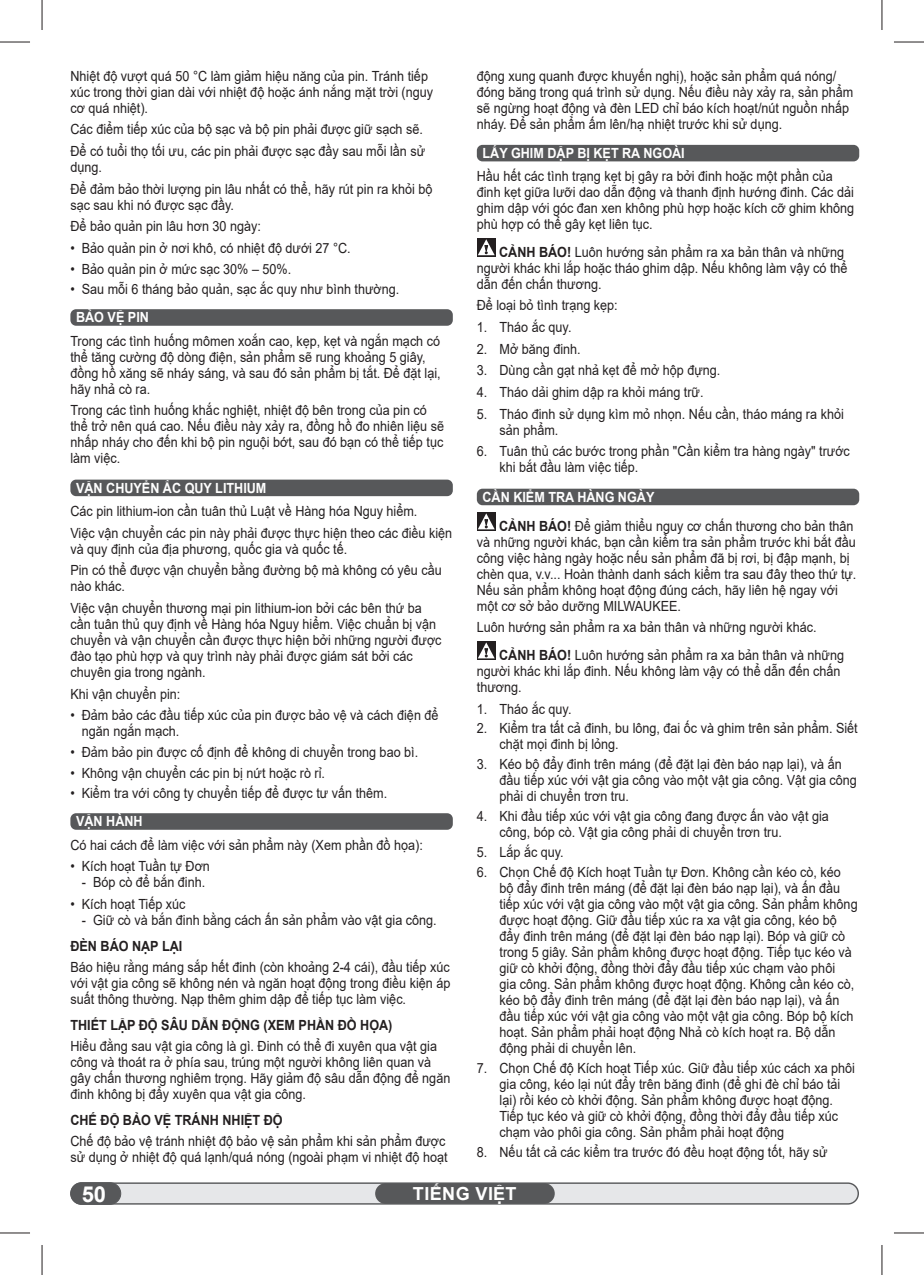
<style>
.page{position:relative;width:924px;height:1275px;background:#fff}
.page>*{position:absolute;margin:0;border:0;box-sizing:border-box;transform-origin:0 0}
.t1{font:700 22px "Arial";color:#fff}
.t2{font:700 18px "Arial";letter-spacing:.02em;color:#fff}
.t3{font:14px/16px "Arial";color:#231f20;scale:.9 1}
.t4{font:700 14px "Arial";color:#231f20;scale:.9 1}
.t5{font:700 14px "Arial";color:#fff;scale:.9 1}
.s1{font-weight:700}
.s2{font-weight:700;color:#fff}
</style>
<div class="page">
<div style="left:71px;top:1183px;width:786px;height:20px;background:#e6e7e9;border-radius:10px"></div>
<div style="left:70px;top:1182px;width:788px;height:22px;border:1px solid #57585a;border-radius:10px"></div>
<div style="left:71px;top:1182px;width:50px;height:22px;background:#57585a;border-radius:11px"></div>
<div style="left:70px;top:1182px;width:51px;height:22px;border:1px solid #57585a;border-radius:11px"></div>
<div style="left:375px;top:1183px;width:179px;height:20px;background:#57585a;border-radius:10px"></div>
<div style="left:70px;top:309px;width:382px;height:17px;background:#57585a;border-radius:6px"></div>
<div style="left:70px;top:479px;width:382px;height:17px;background:#57585a;border-radius:6px"></div>
<div style="left:70px;top:813px;width:382px;height:16px;background:#57585a;border-radius:6px"></div>
<div style="left:476px;top:145px;width:382px;height:16px;background:#57585a;border-radius:6px"></div>
<div style="left:476px;top:489px;width:382px;height:16px;background:#57585a;border-radius:6px"></div>
<div style="left:476px;top:238px;width:19px;height:19px;background:#565354"></div>
<svg style="left:477px;top:239px;width:17px;height:16px"></svg>
<div style="left:476px;top:512px;width:19px;height:19px;background:#737071"></div>
<svg style="left:477px;top:513px;width:17px;height:16px"></svg>
<div style="left:476px;top:641px;width:19px;height:19px;background:#7e7c7c"></div>
<svg style="left:477px;top:642px;width:17px;height:16px"></svg>
<hr style="left:0;top:42px;width:30px;height:1px;background:#231f20">
<hr style="left:893px;top:42px;width:30px;height:1px;background:#231f20">
<hr style="left:0;top:1232px;width:30px;height:1px;background:#231f20">
<hr style="left:893px;top:1232px;width:30px;height:1px;background:#231f20">
<hr style="left:42px;top:0;width:1px;height:30px;background:#231f20">
<hr style="left:42px;top:1245px;width:1px;height:30px;background:#231f20">
<hr style="left:881px;top:0;width:1px;height:30px;background:#231f20">
<hr style="left:881px;top:1245px;width:1px;height:30px;background:#231f20">
<p class="t3" style="left:70px;top:68px;width:404px">Nhiệt độ vượt quá 50 °C làm giảm hiệu năng của pin. Tránh tiếp xúc trong thời gian dài với nhiệt độ hoặc ánh nắng mặt trời (nguy cơ quá nhiệt).</p>
<p class="t3" style="left:70px;top:119px;width:395px;line-height:21.6px">Các điểm tiếp xúc của bộ sạc và bộ pin phải được giữ sạch sẽ.<br>Để có tuổi thọ tối ưu, các pin phải được sạc đầy sau mỗi lần sử</p>
<p class="t3" style="left:70px;top:156px;width:404px;line-height:21.6px">dụng.<br>Để đảm bảo thời lượng pin lâu nhất có thể, hãy rút pin ra khỏi bộ</p>
<p class="t3" style="left:70px;top:194px;width:213px;line-height:21.6px">sạc sau khi nó được sạc đầy.<br>Để bảo quản pin lâu hơn 30 ngày:</p>
<p class="t3" style="left:70px;top:240px;width:313px">• Bảo quản pin ở nơi khô, có nhiệt độ dưới 27 °C.</p>
<p class="t3" style="left:70px;top:261px;width:247px">• Bảo quản pin ở mức sạc 30% – 50%.</p>
<p class="t3" style="left:70px;top:281px;width:367px">• Sau mỗi 6 tháng bảo quản, sạc ắc quy như bình thường.</p>
<p class="t5" style="left:76px;top:309px;width:82px">BẢO VỆ PIN</p>
<p class="t3" style="left:70px;top:333px;width:412px">Trong các tình huống mômen xoắn cao, kẹp, kẹt và ngắn mạch có thể tăng cường độ dòng điện, sản phẩm sẽ rung khoảng 5 giây, đồng hồ xăng sẽ nháy sáng, và sau đó sản phẩm bị tắt. Để đặt lại, hãy nhả cò ra.</p>
<p class="t3" style="left:70px;top:402px;width:416px">Trong các tình huống khắc nghiệt, nhiệt độ bên trong của pin có thể trở nên quá cao. Nếu điều này xảy ra, đồng hồ đo nhiên liệu sẽ nhấp nháy cho đến khi bộ pin nguội bớt, sau đó bạn có thể tiếp tục làm việc.</p>
<p class="t5" style="left:76px;top:480px;width:213px">VẬN CHUYỂN ẮC QUY LITHIUM</p>
<p class="t3" style="left:70px;top:500px;width:425px;line-height:21.6px">Các pin lithium-ion cần tuân thủ Luật về Hàng hóa Nguy hiểm.<br>Việc vận chuyển các pin này phải được thực hiện theo các điều kiện</p>
<p class="t3" style="left:70px;top:538px;width:414px;line-height:21.6px">và quy định của địa phương, quốc gia và quốc tế.<br>Pin có thể được vận chuyển bằng đường bộ mà không có yêu cầu</p>
<p class="t3" style="left:70px;top:576px;width:392px;line-height:21.6px">nào khác.<br>Việc vận chuyển thương mại pin lithium-ion bởi các bên thứ ba</p>
<p class="t3" style="left:70px;top:616px;width:414px">cần tuân thủ quy định về Hàng hóa Nguy hiểm. Việc chuẩn bị vận chuyển và vận chuyển cần được thực hiện bởi những người được đào tạo phù hợp và quy trình này phải được giám sát bởi các chuyên gia trong ngành.</p>
<p class="t3" style="left:70px;top:686px;width:124px">Khi vận chuyển pin:</p>
<p class="t3" style="left:82px;top:707px;width:398px;text-indent:-11px">• Đảm bảo các đầu tiếp xúc của pin được bảo vệ và cách điện để ngăn ngắn mạch.</p>
<p class="t3" style="left:70px;top:744px;width:388px">• Đảm bảo pin được cố định để không di chuyển trong bao bì.</p>
<p class="t3" style="left:70px;top:764px;width:284px">• Không vận chuyển các pin bị nứt hoặc rò rỉ.</p>
<p class="t3" style="left:70px;top:785px;width:353px">• Kiểm tra với công ty chuyển tiếp để được tư vấn thêm.</p>
<p class="t5" style="left:76px;top:813px;width:75px">VẬN HÀNH</p>
<p class="t3" style="left:70px;top:836px;width:393px">Có hai cách để làm việc với sản phẩm này (Xem phần đồ họa):</p>
<p class="t3" style="left:70px;top:858px;width:156px">• Kích hoạt Tuần tự Đơn</p>
<p class="t3" style="left:82px;top:874px;width:139px">- Bóp cò để bắn đinh.</p>
<p class="t3" style="left:70px;top:896px;width:129px">• Kích hoạt Tiếp xúc</p>
<p class="t3" style="left:82px;top:912px;width:395px">- Giữ cò và bắn đinh bằng cách ấn sản phẩm vào vật gia công.</p>
<p class="t4" style="left:70px;top:938px;width:126px">ĐÈN BÁO NẠP LẠI</p>
<p class="t3" style="left:70px;top:959px;width:423px;text-align:justify">Báo hiệu rằng máng sắp hết đinh (còn khoảng 2-4 cái), đầu tiếp xúc với vật gia công sẽ không nén và ngăn hoạt động trong điều kiện áp suất thông thường. Nạp thêm ghim dập để tiếp tục làm việc.</p>
<p class="t4" style="left:70px;top:1017px;width:359px">THIẾT LẬP ĐỘ SÂU DẪN ĐỘNG (XEM PHẦN ĐỒ HỌA)</p>
<p class="t3" style="left:70px;top:1038px;width:423px">Hiểu đằng sau vật gia công là gì. Đinh có thể đi xuyên qua vật gia công và thoát ra ở phía sau, trúng một người không liên quan và gây chấn thương nghiêm trọng. Hãy giảm độ sâu dẫn động để ngăn đinh không bị đẩy xuyên qua vật gia công.</p>
<p class="t4" style="left:70px;top:1112px;width:237px">CHẾ ĐỘ BẢO VỆ TRÁNH NHIỆT ĐỘ</p>
<p class="t3" style="left:70px;top:1133px;width:420px">Chế độ bảo vệ tránh nhiệt độ bảo vệ sản phẩm khi sản phẩm được sử dụng ở nhiệt độ quá lạnh/quá nóng (ngoài phạm vi nhiệt độ hoạt</p>
<p class="t3" style="left:476px;top:68px;width:419px">động xung quanh được khuyến nghị), hoặc sản phẩm quá nóng/ đóng băng trong quá trình sử dụng. Nếu điều này xảy ra, sản phẩm sẽ ngừng hoạt động và đèn LED chỉ báo kích hoạt/nút nguồn nhấp nháy. Để sản phẩm ấm lên/hạ nhiệt trước khi sử dụng.</p>
<p class="t5" style="left:482px;top:145px;width:226px">LẤY GHIM DẬP BỊ KẸT RA NGOÀI</p>
<p class="t3" style="left:476px;top:168px;width:421px">Hầu hết các tình trạng kẹt bị gây ra bởi đinh hoặc một phần của đinh kẹt giữa lưỡi dao dẫn động và thanh định hướng đinh. Các dải ghim dập với góc đan xen không phù hợp hoặc kích cỡ ghim không phù hợp có thể gây kẹt liên tục.</p>
<p class="t3" style="left:476px;top:244px;width:413px;text-indent:22px"><span class="s1">CẢNH BÁO!</span> Luôn hướng sản phẩm ra xa bản thân và những người khác khi lắp hoặc tháo ghim dập. Nếu không làm vậy có thể dẫn đến chấn thương.</p>
<p class="t3" style="left:476px;top:297px;width:158px">Để loại bỏ tình trạng kẹp:</p>
<p class="t3" style="left:476px;top:319px;width:107px">1. Tháo ắc quy.</p>
<p class="t3" style="left:476px;top:341px;width:117px">2. Mở băng đinh.</p>
<p class="t3" style="left:476px;top:362px;width:272px">3. Dùng cần gạt nhả kẹt để mở hộp đựng.</p>
<p class="t3" style="left:476px;top:384px;width:253px">4. Tháo dải ghim dập ra khỏi máng trữ.</p>
<p class="t3" style="left:499px;top:406px;width:384px;text-indent:-23px">5. Tháo đinh sử dụng kìm mỏ nhọn. Nếu cần, tháo máng ra khỏi sản phẩm.</p>
<p class="t3" style="left:499px;top:443px;width:390px;text-indent:-23px">6. Tuân thủ các bước trong phần "Cần kiểm tra hàng ngày" trước khi bắt đầu làm việc tiếp.</p>
<p class="t3" style="left:499px;top:482px;width:395px;line-height:29.2px;text-indent:-17px"><span class="s2">CẦN KIỂM TRA HÀNG NGÀY<br></span><span class="s1">CẢNH BÁO!</span> Để giảm thiểu nguy cơ chấn thương cho bản thân</p>
<p class="t3" style="left:476px;top:534px;width:423px">và những người khác, bạn cần kiểm tra sản phẩm trước khi bắt đầu công việc hàng ngày hoặc nếu sản phẩm đã bị rơi, bị đập mạnh, bị chèn qua, v.v... Hoàn thành danh sách kiểm tra sau đây theo thứ tự.<br>Nếu sản phẩm không hoạt động đúng cách, hãy liên hệ ngay với một cơ sở bảo dưỡng MILWAUKEE.</p>
<p class="t3" style="left:499px;top:614px;width:384px;line-height:27.4px;text-indent:-22px">Luôn hướng sản phẩm ra xa bản thân và những người khác.<br><span class="s1">CẢNH BÁO!</span> Luôn hướng sản phẩm ra xa bản thân và những</p>
<p class="t3" style="left:476px;top:663px;width:405px">người khác khi lắp đinh. Nếu không làm vậy có thể dẫn đến chấn thương.</p>
<p class="t3" style="left:476px;top:700px;width:107px">1. Tháo ắc quy.</p>
<p class="t3" style="left:499px;top:720px;width:399px;text-indent:-23px">2. Kiểm tra tất cả đinh, bu lông, đai ốc và ghim trên sản phẩm. Siết chặt mọi đinh bị lỏng.</p>
<p class="t3" style="left:499px;top:756px;width:398px;text-indent:-23px">3. Kéo bộ đẩy đinh trên máng (để đặt lại đèn báo nạp lại), và ấn đầu tiếp xúc với vật gia công vào một vật gia công. Vật gia công phải di chuyển trơn tru.</p>
<p class="t3" style="left:499px;top:808px;width:367px;text-indent:-23px">4. Khi đầu tiếp xúc với vật gia công đang được ấn vào vật gia công, bóp cò. Vật gia công phải di chuyển trơn tru.</p>
<p class="t3" style="left:476px;top:844px;width:98px">5. Lắp ắc quy.</p>
<p class="t3" style="left:499px;top:864px;width:399px;text-indent:-23px">6. Chọn Chế độ Kích hoạt Tuần tự Đơn. Không cần kéo cò, kéo bộ đẩy đinh trên máng (để đặt lại đèn báo nạp lại), và ấn đầu tiếp xúc với vật gia công vào một vật gia công. Sản phẩm không được hoạt động. Giữ đầu tiếp xúc ra xa vật gia công, kéo bộ đẩy đinh trên máng (để đặt lại đèn báo nạp lại). Bóp và giữ cò trong 5 giây. Sản phẩm không được hoạt động. Tiếp tục kéo và giữ cò khởi động, đồng thời đẩy đầu tiếp xúc chạm vào phôi<br>gia công. Sản phẩm không được hoạt động. Không cần kéo cò, kéo bộ đẩy đinh trên máng (để đặt lại đèn báo nạp lại), và ấn đầu tiếp xúc với vật gia công vào một vật gia công. Bóp bộ kích hoạt. Sản phẩm phải hoạt động Nhả cò kích hoạt ra. Bộ dẫn động phải di chuyển lên.</p>
<p class="t3" style="left:499px;top:1060px;width:396px;text-indent:-23px">7. Chọn Chế độ Kích hoạt Tiếp xúc. Giữ đầu tiếp xúc cách xa phôi gia công, kéo lại nút đẩy trên băng đinh (để ghi đè chỉ báo tải lại) rồi kéo cò khởi động. Sản phẩm không được hoạt động.<br>Tiếp tục kéo và giữ cò khởi động, đồng thời đẩy đầu tiếp xúc chạm vào phôi gia công. Sản phẩm phải hoạt động</p>
<p class="t3" style="left:476px;top:1144px;width:391px">8. Nếu tất cả các kiểm tra trước đó đều hoạt động tốt, hãy sử</p>
<h1 class="t1" style="left:82px;top:1181px;width:26px">50</h1>
<p class="t2" style="left:412px;top:1183px;width:105px">TIẾNG VIỆT</p>
</div>
